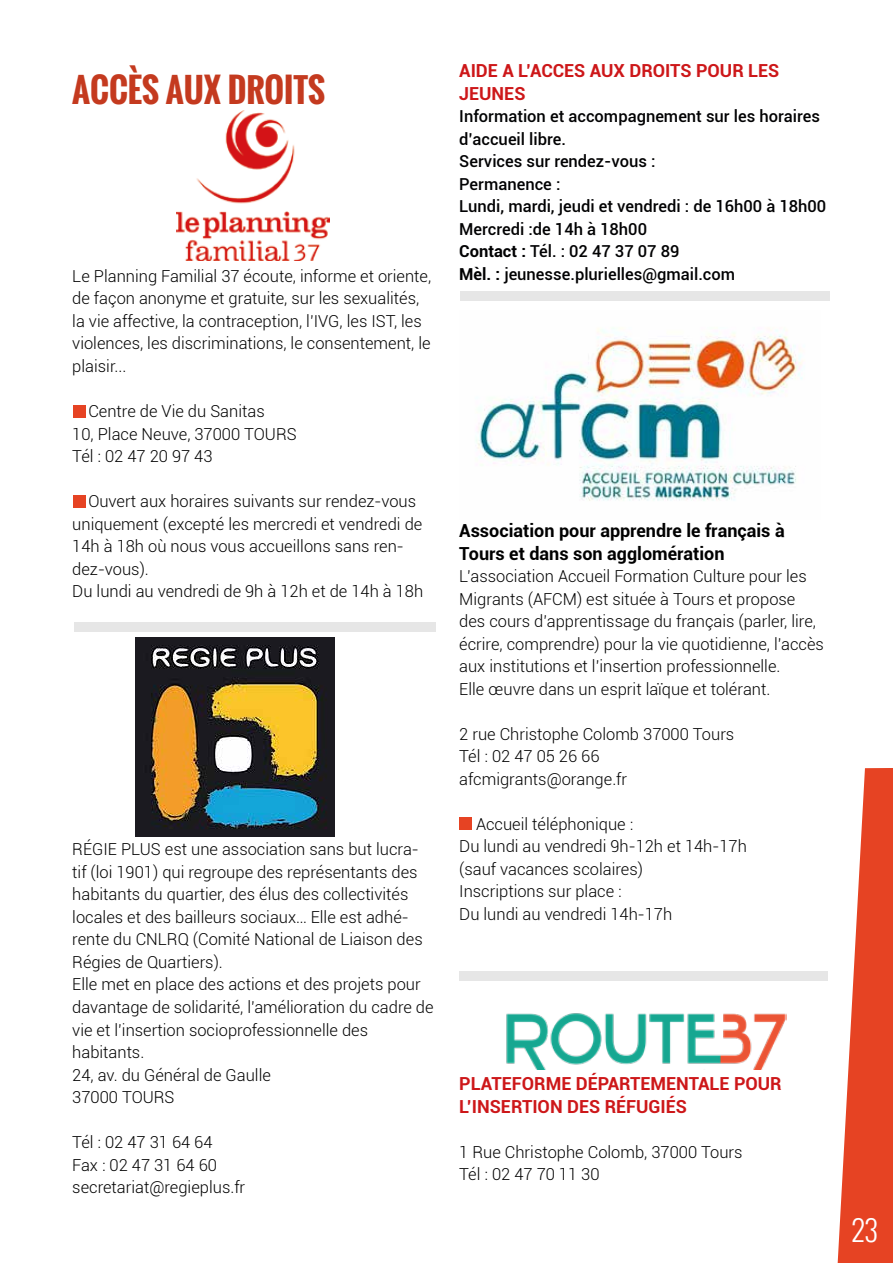
<style>
.page{position:relative;width:893px;height:1263px;background:#fff}
.page>*{position:absolute;margin:0;border:0;box-sizing:border-box;transform-origin:0 0}
.t1{font:700 33px "Oswald";color:#c43a1f}
.t2{font:300 28.5px "Oswald";color:#fff}
.t3{font:700 18px/22.5px "Roboto";color:#cd1719}
.t4{font:700 18px/22.5px "Roboto";color:#000}
.t5{font:300 16.5px/22.5px "Roboto";color:#000}
.t6{font:500 16.5px/22.5px "Roboto";color:#020203}
.s1{font-weight:500;font-size:16.5px;color:#fff}
.s2{color:#020304}
.s3{font-weight:700}
</style>
<div class="page">
<div style="left:460px;top:291px;width:370px;height:10px;background:#e6e6e6"></div>
<img style="left:476px;top:328px;width:327px;height:173px">
<div style="left:73px;top:495px;width:13px;height:13px;background:#e64323"></div>
<div style="left:73px;top:405px;width:13px;height:13px;background:#e64323"></div>
<div style="left:459px;top:817px;width:13px;height:13px;background:#e64323"></div>
<div style="left:459px;top:971px;width:369px;height:10px;background:#e6e6e6"></div>
<div style="left:74px;top:622px;width:362px;height:9px;background:#e6e6e6"></div>
<img style="left:506px;top:1013px;width:280px;height:56px">
<img style="left:136px;top:637px;width:199px;height:199px">
<img style="left:177px;top:111px;width:152px;height:150px">
<svg style="left:838px;top:768px;width:55px;height:495px"></svg>
<h1 class="t1" style="left:72px;top:65px;width:254px">ACCÈS AUX DROITS</h1>
<p class="t3" style="left:459px;top:59px;width:322px">AIDE A L’ACCES AUX DROITS POUR LES<br>JEUNES <span class="s1">:</span></p>
<p class="t6" style="left:459px;top:105px;width:369px"><span class="s2">Information</span> et accompagnement sur les horaires d’accueil libre.<br>Services sur rendez-vous :<br>Permanence :<br>Lundi, mardi, jeudi et vendredi : de 16h00 à 18h00<br>Mercredi :de 14h à 18h00<br><span class="s3">Contact :</span> Tél. : 02 47 37 07 89</p>
<p class="t5" style="left:72px;top:264px;width:360px">Le Planning Familial 37 écoute, informe et oriente,</p>
<p class="t6" style="left:459px;top:262px;width:277px"><span class="s3">Mèl. :</span> jeunesse.plurielles@gmail.com</p>
<p class="t5" style="left:72px;top:287px;width:360px">de façon anonyme et gratuite, sur les sexualités, la vie affective, la contraception, l’IVG, les IST, les violences, les discriminations, le consentement, le plaisir...</p>
<p class="t5" style="left:72px;top:399px;width:226px;text-indent:16px">Centre de Vie du Sanitas<br>10, Place Neuve, 37000 TOURS<br>Tél : 02 47 20 97 43</p>
<p class="t5" style="left:72px;top:489px;width:352px;text-indent:16px">Ouvert aux horaires suivants sur rendez-vous uniquement (excepté les mercredi et vendredi de 14h à 18h où nous vous accueillons sans ren&shy;dez-vous).<br>Du lundi au vendredi de 9h à 12h et de 14h à 18h</p>
<p class="t4" style="left:459px;top:519px;width:327px">Association pour apprendre le français à<br>Tours et dans son agglomération</p>
<p class="t5" style="left:459px;top:565px;width:366px">L’association Accueil Formation Culture pour les Migrants (AFCM) est située à Tours et propose des cours d’apprentissage du français (parler, lire, écrire, comprendre) pour la vie quotidienne, l’accès aux institutions et l’insertion professionnelle.<br>Elle œuvre dans un esprit laïque et tolérant.</p>
<p class="t5" style="left:459px;top:722px;width:277px">2 rue Christophe Colomb 37000 Tours<br>Tél : 02 47 05 26 66 afcmigrants@orange.fr</p>
<p class="t5" style="left:459px;top:812px;width:289px;text-indent:17px">Accueil téléphonique :<br>Du lundi au vendredi 9h-12h et 14h-17h (sauf vacances scolaires)<br>Inscriptions sur place :<br>Du lundi au vendredi 14h-17h</p>
<p class="t5" style="left:72px;top:838px;width:363px">RÉGIE PLUS est une association sans but lucra&shy;tif (loi 1901) qui regroupe des représentants des habitants du quartier, des élus des collectivités locales et des bailleurs sociaux… Elle est adhé&shy;rente du CNLRQ (Comité National de Liaison des Régies de Quartiers).<br>Elle met en place des actions et des projets pour davantage de solidarité, l’amélioration du cadre de vie et l’insertion socioprofessionnelle des habitants.<br>24, av. du Général de Gaulle<br>37000 TOURS</p>
<p class="t5" style="left:72px;top:1130px;width:174px">Tél : 02 47 31 64 64<br>Fax : 02 47 31 64 60 secretariat@regieplus.fr</p>
<p class="t3" style="left:459px;top:1072px;width:324px">PLATEFORME DÉPARTEMENTALE POUR<br>L’INSERTION DES RÉFUGIÉS</p>
<p class="t5" style="left:459px;top:1140px;width:285px">1 Rue Christophe Colomb, 37000 Tours<br>Tél : 02 47 70 11 30</p>
<h2 class="t2" style="left:852px;top:1209px;width:27px">23</h2>
</div>
